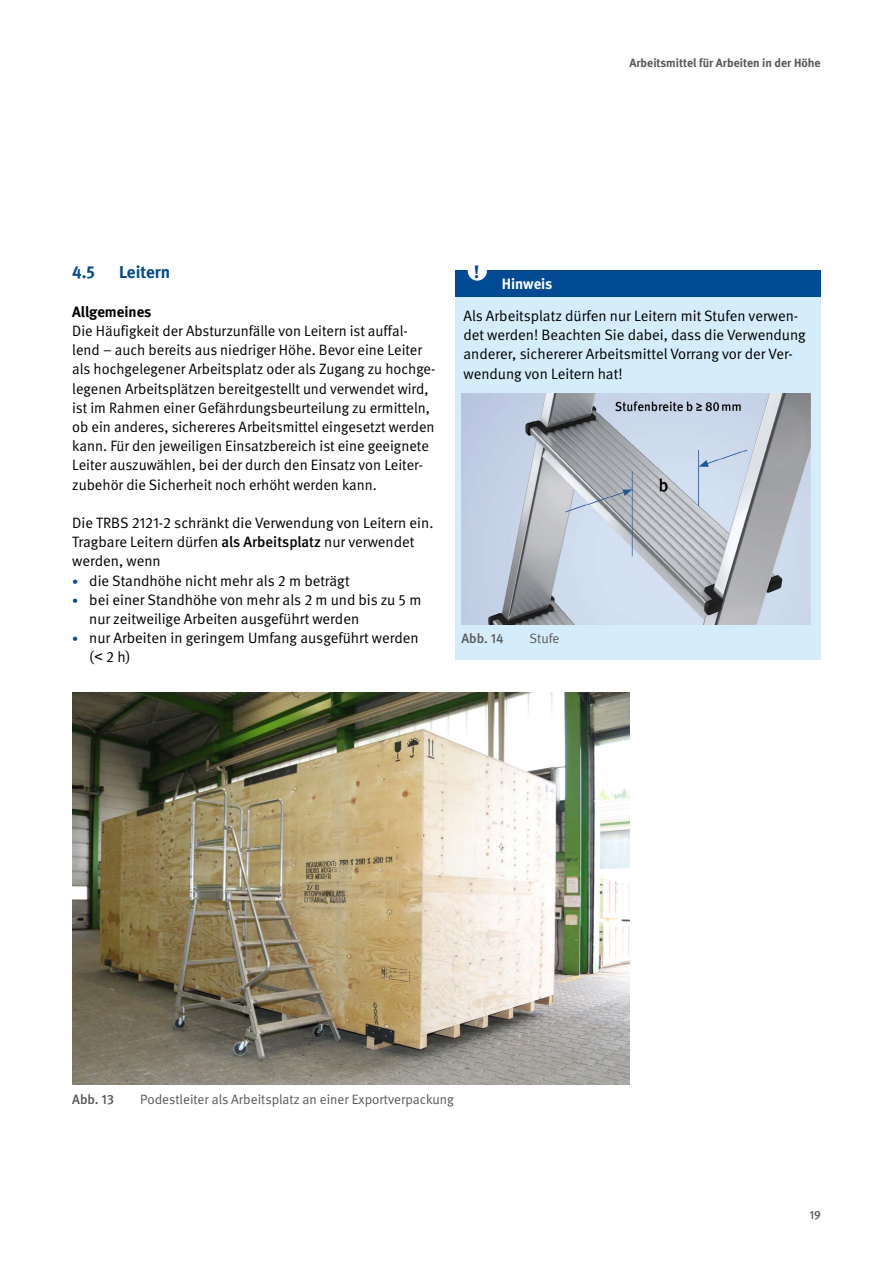
<style>
.page{position:relative;width:893px;height:1263px;background:#fff}
.page>*{position:absolute;margin:0;border:0;box-sizing:border-box;transform-origin:0 0}
.t1{font:700 18px "DGUV Meta Serif";color:#004b93}
.Überschriften_H2{font:700 17.25px "DGUV Meta";color:#004b93}
.Fließtext_FT_ohne_Abstand{font:15px/19.2px "DGUV Meta";color:#000}
.Fließtext_STG_FT{font:15px/19.2px "DGUV Meta";color:#000}
.Fließtext_FT_Abstand_vor{font:15px/19.2px "DGUV Meta";color:#000}
.Fließtext_FT_BOLD_Abstand_vor{font:700 15px "DGUV Meta";color:#000}
.Fließtext_STG_Titel{font:700 15px "DGUV Meta";color:#fff}
.t2{font:13.5px "DGUV Meta";color:#58585a}
.t3{font:500 13.5px "DGUV Meta";letter-spacing:-.005em;color:#58585a}
.t4{font:700 12px "DGUV Meta";color:#58585a}
.t5{font:500 12px "DGUV Meta";color:#58585a}
.s1{font-weight:500}
.s2{font-size:12px;color:#004b93}
.s3{font-family:"Arial"}
</style>
<div class="page">
<div style="left:455px;top:270px;width:366px;height:28px;background:#004b93"></div>
<div style="left:455px;top:298px;width:366px;height:362px;background:#d5edfa"></div>
<img style="left:72px;top:692px;width:557px;height:393px">
<div style="left:468px;top:261px;width:19px;height:20px;background:#fff;border-radius:50%"></div>
<img style="left:462px;top:394px;width:348px;height:230px">
<p class="t4" style="left:629px;top:56px;width:193px">Arbeitsmittel für Arbeiten in der Höhe</p>
<h2 class="Überschriften_H2" style="left:72px;top:262px;width:24px">4.5</h2>
<h2 class="Überschriften_H2" style="left:119px;top:262px;width:53px">Leitern</h2>
<p class="Fließtext_FT_BOLD_Abstand_vor" style="left:72px;top:303px;width:81px">Allgemeines</p>
<p class="Fließtext_FT_ohne_Abstand" style="left:72px;top:322px;width:365px">Die Häufigkeit der Absturzunfälle von Leitern ist auffal&shy;lend – auch bereits aus niedriger Höhe. Bevor eine Leiter als hochgelegener Arbeitsplatz oder als Zugang zu hochge&shy;legenen Arbeitsplätzen bereitgestellt und verwendet wird, ist im Rahmen einer Gefährdungsbeurteilung zu ermitteln, ob ein anderes, sichereres Arbeitsmittel eingesetzt werden kann. Für den jeweiligen Einsatzbereich ist eine geeignete Leiter auszuwählen, bei der durch den Einsatz von Leiter&shy;zubehör die Sicherheit noch erhöht werden kann.</p>
<p class="Fließtext_FT_Abstand_vor" style="left:72px;top:514px;width:363px">Die TRBS 2121-2 schränkt die Verwendung von Leitern ein.<br>Tragbare Leitern dürfen <span class="s1">als Arbeitsplatz</span> nur verwendet werden, wenn</p>
<p class="Fließtext_FT_ohne_Abstand" style="left:72px;top:571px;width:279px"><span class="s2">•</span> die Standhöhe nicht mehr als 2 m beträgt</p>
<p class="Fließtext_FT_ohne_Abstand" style="left:89px;top:590px;width:334px;text-indent:-17px"><span class="s2">•</span> bei einer Standhöhe von mehr als 2 m und bis zu 5 m nur zeitweilige Arbeiten ausgeführt werden</p>
<p class="Fließtext_FT_ohne_Abstand" style="left:89px;top:629px;width:331px;text-indent:-17px"><span class="s2">•</span> nur Arbeiten in geringem Umfang ausgeführt werden (<span class="s3">&lt;</span> 2 h)</p>
<p class="t1" style="left:474px;top:261px;width:7px">!</p>
<p class="Fließtext_STG_Titel" style="left:502px;top:274px;width:52px">Hinweis</p>
<p class="Fließtext_STG_FT" style="left:463px;top:307px;width:344px">Als Arbeitsplatz dürfen nur Leitern mit Stufen verwen&shy;det werden! Beachten Sie dabei, dass die Verwendung anderer, sichererer Arbeitsmittel Vorrang vor der Ver&shy;wendung von Leitern hat!</p>
<p class="t3" style="left:462px;top:631px;width:44px">Abb. 14</p>
<p class="t2" style="left:530px;top:631px;width:31px">Stufe</p>
<p class="t3" style="left:72px;top:1091px;width:43px">Abb. 13</p>
<p class="t2" style="left:140px;top:1091px;width:315px">Podestleiter als Arbeitsplatz an einer Exportverpackung</p>
<p class="t5" style="left:809px;top:1208px;width:13px">19</p>
</div>
